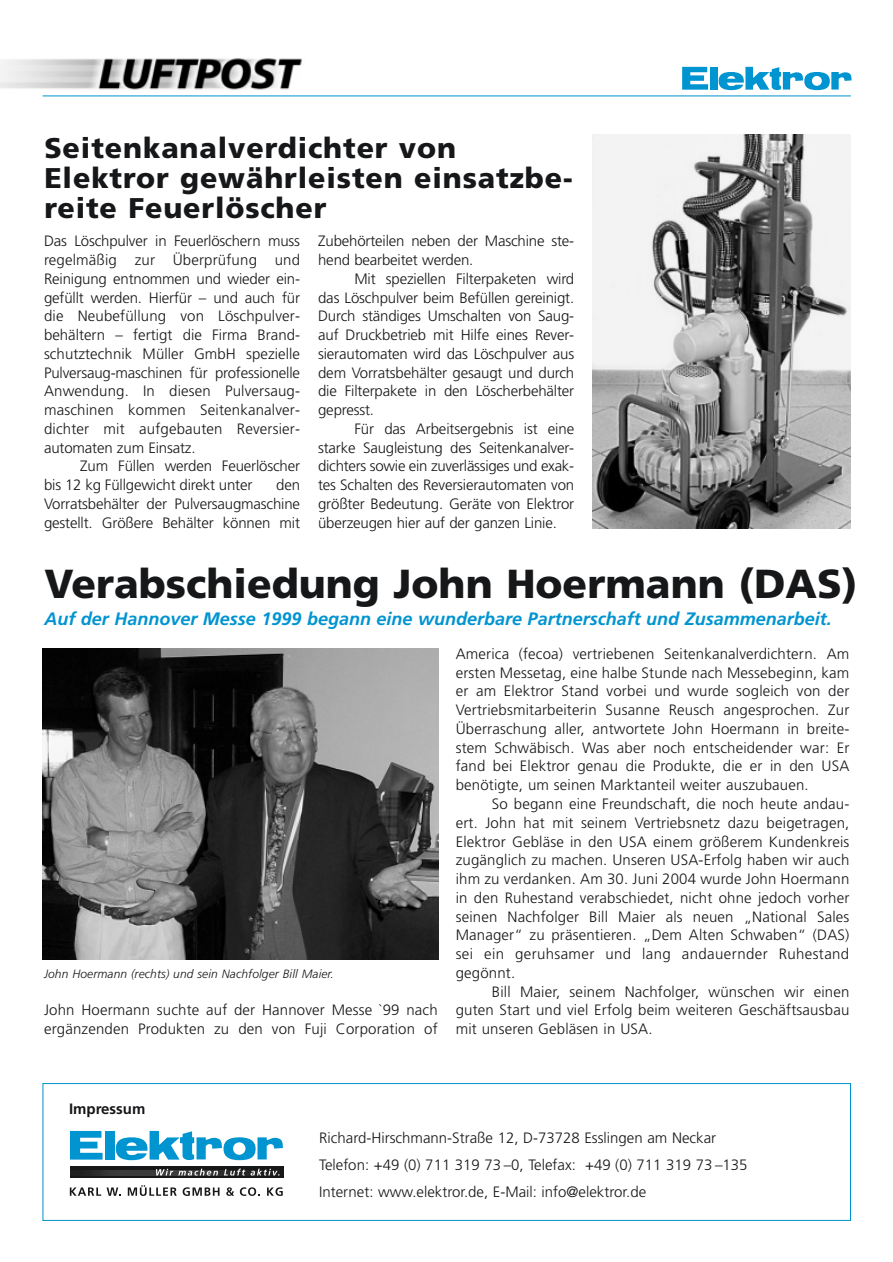
<style>
.page{position:relative;width:893px;height:1262px;background:#fff}
.page>*{position:absolute;margin:0;border:0;box-sizing:border-box;transform-origin:0 0}
.t1{font:900 40.5px "Frutiger";color:#161719}
.t2{font:900 28.5px/30px "Frutiger";letter-spacing:.03em;color:#161719}
.t3{font:italic 700 18px "Frutiger";color:#0094d0}
.t4{font:300 15px/18.8px "Frutiger";color:#161719;text-align:justify}
.t5{font:700 15px "Frutiger";color:#161719}
.t6{font:italic 300 12px "Frutiger";letter-spacing:.01em;color:#161719}
</style>
<div class="page">
<hr style="left:43px;top:96px;width:807px;height:1px;background:#0094d0">
<img style="left:0;top:58px;width:302px;height:32px">
<svg style="left:682px;top:67px;width:26px;height:23px"></svg>
<div style="left:710px;top:67px;width:7px;height:23px;background:#0094d0"></div>
<svg style="left:718px;top:67px;width:134px;height:23px"></svg>
<div style="left:43px;top:1083px;width:807px;height:137px;border:1px solid #0094d0"></div>
<svg style="left:70px;top:1130px;width:33px;height:29px"></svg>
<div style="left:105px;top:1130px;width:9px;height:29px;background:#0094d0"></div>
<svg style="left:116px;top:1130px;width:167px;height:30px"></svg>
<svg style="left:70px;top:1166px;width:213px;height:12px"></svg>
<img style="left:70px;top:1170px;width:210px;height:5px">
<svg style="left:156px;top:1168px;width:62px;height:7px"></svg>
<svg style="left:224px;top:1168px;width:55px;height:7px"></svg>
<svg style="left:70px;top:1187px;width:31px;height:8px"></svg>
<svg style="left:107px;top:1187px;width:14px;height:8px"></svg>
<svg style="left:128px;top:1185px;width:49px;height:10px"></svg>
<svg style="left:183px;top:1187px;width:36px;height:8px"></svg>
<svg style="left:226px;top:1187px;width:8px;height:8px"></svg>
<svg style="left:240px;top:1187px;width:20px;height:8px"></svg>
<svg style="left:267px;top:1187px;width:16px;height:8px"></svg>
<img style="left:43px;top:648px;width:395px;height:311px">
<img style="left:592px;top:134px;width:258px;height:394px">
<h2 class="t2" style="left:44px;top:135px;width:529px">Seitenkanalverdichter von<br>Elektror gewährleisten einsatzbe&shy;reite Feuerlöscher</h2>
<p class="t4" style="left:44px;top:233px;width:257px">Das Löschpulver in Feuerlöschern muss regelmäßig zur Überprüfung und Reinigung entnommen und wieder ein&shy;gefüllt werden. Hierfür – und auch für die Neubefüllung von Löschpulver&shy;behältern – fertigt die Firma Brand&shy;schutztechnik Müller GmbH spezielle Pulversaug-maschinen für professionelle Anwendung. In diesen Pulversaug&shy;maschinen kommen Seitenkanalver&shy;dichter mit aufgebauten Reversier&shy;automaten zum Einsatz.</p>
<p class="t4" style="left:44px;top:458px;width:257px;text-indent:36px">Zum Füllen werden Feuerlöscher bis 12 kg Füllgewicht direkt unter</p>
<p class="t4" style="left:318px;top:233px;width:257px">Zubehörteilen neben der Maschine ste&shy;hend bearbeitet werden.</p>
<p class="t4" style="left:318px;top:270px;width:257px;text-indent:36px">Mit speziellen Filterpaketen wird das Löschpulver beim Befüllen gereinigt.<br>Durch ständiges Umschalten von Saug&shy;auf Druckbetrieb mit Hilfe eines Rever&shy;sierautomaten wird das Löschpulver aus dem Vorratsbehälter gesaugt und durch die Filterpakete in den Löscherbehälter gepresst.</p>
<p class="t4" style="left:318px;top:420px;width:257px;text-indent:36px">Für das Arbeitsergebnis ist eine starke Saugleistung des Seitenkanalver&shy;dichters sowie ein zuverlässiges und exak&shy;tes Schalten des Reversierautomaten von größter Bedeutung. Geräte von Elektror überzeugen hier auf der ganzen Linie.</p>
<p class="t4" style="left:44px;top:477px;width:257px;text-indent:232px">den Vorratsbehälter der Pulversaugmaschine gestellt. Größere Behälter können mit</p>
<h1 class="t1" style="left:44px;top:567px;width:814px">Verabschiedung John Hoermann (DAS)</h1>
<p class="t3" style="left:44px;top:611px;width:789px">Auf der Hannover Messe 1999 begann eine wunderbare Partnerschaft und Zusammenarbeit.</p>
<p class="t6" style="left:44px;top:969px;width:291px">John Hoermann (rechts) und sein Nachfolger Bill Maier.</p>
<p class="t4" style="left:44px;top:1002px;width:395px">John Hoermann suchte auf der Hannover Messe `99 nach ergänzenden Produkten zu den von Fuji Corporation of</p>
<p class="t4" style="left:455px;top:645px;width:395px">America (fecoa) vertriebenen Seitenkanalverdichtern. Am ersten Messetag, eine halbe Stunde nach Messebeginn, kam er am Elektror Stand vorbei und wurde sogleich von der Vertriebsmitarbeiterin Susanne Reusch angesprochen. Zur Überraschung aller, antwortete John Hoermann in breite&shy;stem Schwäbisch. Was aber noch entscheidender war: Er fand bei Elektror genau die Produkte, die er in den USA benötigte, um seinen Marktanteil weiter auszubauen.</p>
<p class="t4" style="left:455px;top:795px;width:395px;text-indent:36px">So begann eine Freundschaft, die noch heute andau&shy;ert. John hat mit seinem Vertriebsnetz dazu beigetragen, Elektror Gebläse in den USA einem größerem Kundenkreis zugänglich zu machen. Unseren USA-Erfolg haben wir auch ihm zu verdanken. Am 30. Juni 2004 wurde John Hoermann in den Ruhestand verabschiedet, nicht ohne jedoch vorher seinen Nachfolger Bill Maier als neuen „National Sales Manager“ zu präsentieren. „Dem Alten Schwaben“ (DAS) sei ein geruhsamer und lang andauernder Ruhestand gegönnt.</p>
<p class="t4" style="left:455px;top:983px;width:395px;text-indent:36px">Bill Maier, seinem Nachfolger, wünschen wir einen guten Start und viel Erfolg beim weiteren Geschäftsausbau mit unseren Gebläsen in USA.</p>
<p class="t5" style="left:69px;top:1102px;width:78px">Impressum</p>
<p class="t4" style="left:319px;top:1125px;width:430px;line-height:26.7px;text-align:left">Richard-Hirschmann-Straße 12, D-73728 Esslingen am Neckar<br>Telefon: +49 (0) 711 319 73 –0, Telefax: +49 (0) 711 319 73 –135<br>Internet: www.elektror.de, E-Mail: info@elektror.de</p>
</div>
